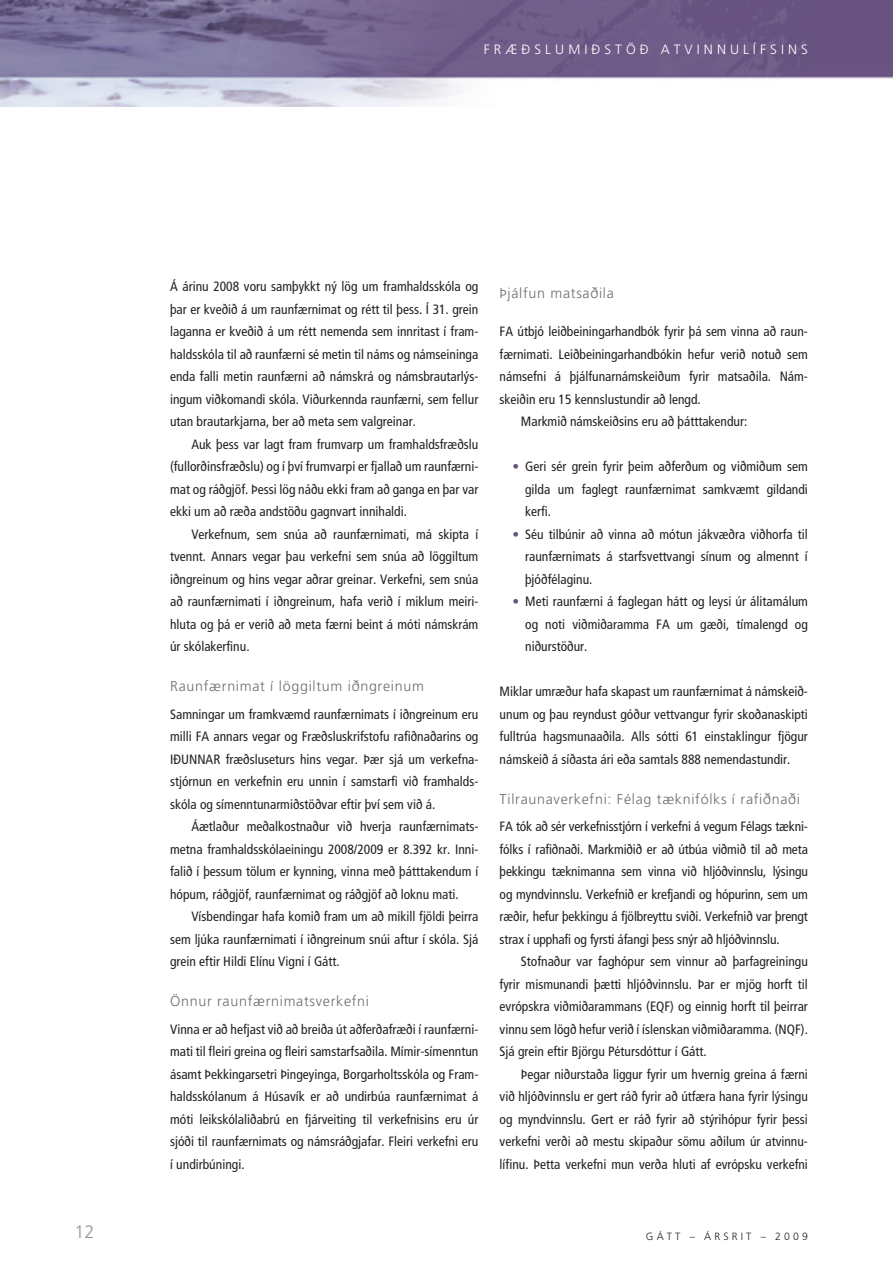
<style>
.page{position:relative;width:893px;height:1263px;background:#fff}
.page>*{position:absolute;margin:0;border:0;box-sizing:border-box;transform-origin:0 0}
.t1{font:300 18px "Frutiger";color:#939598}
.t2{font:300 14.25px "Frutiger";letter-spacing:.05em;color:#6c6d70}
.t3{font:condensed 13.5px/22.5px "Frutiger";color:#231f20;text-align:justify}
.t4{font:300 13.5px "Frutiger";letter-spacing:.3em;color:#fff}
.t5{font:300 10.5px "Frutiger";letter-spacing:.3em;color:#231f20}
.s1{color:#685281}
</style>
<div class="page">
<img style="left:0;top:0;width:893px;height:106px">
<p class="t4" style="left:484px;top:42px;width:326px">FRÆÐSLUMIÐSTÖÐ ATVINNULÍFSINS</p>
<h1 class="t1" style="left:75px;top:1222px;width:22px">12</h1>
<p class="t3" style="left:170px;top:275px;width:310px">Á árinu 2008 voru samþykkt ný lög um framhaldsskóla og þar er kveðið á um raunfærnimat og rétt til þess. Í 31. grein laganna er kveðið á um rétt nemenda sem innritast í fram&shy;haldsskóla til að raunfærni sé metin til náms og námseininga enda falli metin raunfærni að námskrá og námsbrautarlýs&shy;ingum viðkomandi skóla. Viðurkennda raunfærni, sem fellur utan brautarkjarna, ber að meta sem valgreinar.</p>
<p class="t3" style="left:170px;top:433px;width:310px;text-indent:21px">Auk þess var lagt fram frumvarp um framhaldsfræðslu (fullorðinsfræðslu) og í því frumvarpi er fjallað um raunfærni&shy;mat og ráðgjöf. Þessi lög náðu ekki fram að ganga en þar var ekki um að ræða andstöðu gagnvart innihaldi.</p>
<p class="t3" style="left:170px;top:523px;width:310px;text-indent:21px">Verkefnum, sem snúa að raunfærnimati, má skipta í tvennt. Annars vegar þau verkefni sem snúa að löggiltum iðngreinum og hins vegar aðrar greinar. Verkefni, sem snúa að raunfærnimati í iðngreinum, hafa verið í miklum meiri&shy;hluta og þá er verið að meta færni beint á móti námskrám úr skólakerfinu.</p>
<p class="t2" style="left:170px;top:678px;width:255px">Raunfærnimat í löggiltum iðngreinum</p>
<p class="t3" style="left:170px;top:703px;width:310px">Samningar um framkvæmd raunfærnimats í iðngreinum eru milli FA annars vegar og Fræðsluskrifstofu rafiðnaðarins og IÐUNNAR fræðsluseturs hins vegar. Þær sjá um verkefna&shy;stjórnun en verkefnin eru unnin í samstarfi við framhalds&shy;skóla og símenntunarmiðstöðvar eftir því sem við á.</p>
<p class="t3" style="left:170px;top:815px;width:310px;text-indent:21px">Áætlaður meðalkostnaður við hverja raunfærnimats&shy;metna framhaldsskólaeiningu 2008/2009 er 8.392 kr. Inni&shy;falið í þessum tölum er kynning, vinna með þátttakendum í hópum, ráðgjöf, raunfærnimat og ráðgjöf að loknu mati.</p>
<p class="t3" style="left:170px;top:905px;width:310px;text-indent:21px">Vísbendingar hafa komið fram um að mikill fjöldi þeirra sem ljúka raunfærnimati í iðngreinum snúi aftur í skóla. Sjá grein eftir Hildi Elínu Vigni í Gátt.</p>
<p class="t2" style="left:170px;top:993px;width:201px">Önnur raunfærnimatsverkefni</p>
<p class="t3" style="left:170px;top:1018px;width:310px">Vinna er að hefjast við að breiða út aðferðafræði í raunfærni&shy;mati til fleiri greina og fleiri samstarfsaðila. Mímir-símenntun ásamt Þekkingarsetri Þingeyinga, Borgarholtsskóla og Fram&shy;haldsskólanum á Húsavík er að undirbúa raunfærnimat á móti leikskólaliðabrú en fjárveiting til verkefnisins eru úr sjóði til raunfærnimats og námsráðgjafar. Fleiri verkefni eru í undirbúningi.</p>
<p class="t2" style="left:500px;top:285px;width:116px">Þjálfun matsaðila</p>
<p class="t3" style="left:500px;top:320px;width:310px">FA útbjó leiðbeiningarhandbók fyrir þá sem vinna að raun-</p>
<p class="t3" style="left:500px;top:343px;width:310px">færnimati. Leiðbeiningarhandbókin hefur verið notuð sem</p>
<p class="t3" style="left:500px;top:365px;width:310px">námsefni á þjálfunarnámskeiðum fyrir matsaðila. Nám-</p>
<p class="t3" style="left:500px;top:388px;width:203px">skeiðin eru 15 kennslustundir að lengd.</p>
<p class="t3" style="left:521px;top:410px;width:228px">Markmið námskeiðsins eru að þátttakendur:</p>
<p class="t3" style="left:525px;top:455px;width:284px;text-indent:-13px"><span class="s1">•</span> Geri sér grein fyrir þeim aðferðum og viðmiðum sem gilda um faglegt raunfærnimat samkvæmt gildandi kerfi.</p>
<p class="t3" style="left:525px;top:523px;width:284px;text-indent:-13px"><span class="s1">•</span> Séu tilbúnir að vinna að mótun jákvæðra viðhorfa til raunfærnimats á starfsvettvangi sínum og almennt í þjóðfélaginu.</p>
<p class="t3" style="left:525px;top:590px;width:284px;text-indent:-13px"><span class="s1">•</span> Meti raunfærni á faglegan hátt og leysi úr álitamálum og noti viðmiðaramma FA um gæði, tímalengd og niður stöður.</p>
<p class="t3" style="left:500px;top:680px;width:310px">Miklar umræður hafa skapast um raunfærnimat á námskeið&shy;unum og þau reyndust góður vettvangur fyrir skoðanaskipti fulltrúa hagsmunaaðila. Alls sótti 61 einstaklingur fjögur námskeið á síðasta ári eða samtals 888 nemendastundir.</p>
<p class="t2" style="left:500px;top:791px;width:302px">Tilraunaverkefni: Félag tæknifólks í rafiðnaði</p>
<p class="t3" style="left:500px;top:815px;width:310px">FA tók að sér verkefnisstjórn í verkefni á vegum Félags tækni&shy;fólks í rafiðnaði. Markmiðið er að útbúa viðmið til að meta þekkingu tæknimanna sem vinna við hljóðvinnslu, lýsingu og myndvinnslu. Verkefnið er krefjandi og hópurinn, sem um ræðir, hefur þekkingu á fjölbreyttu sviði. Verkefnið var þrengt strax í upphafi og fyrsti áfangi þess snýr að hljóðvinnslu.</p>
<p class="t3" style="left:500px;top:950px;width:310px;text-indent:21px">Stofnaður var faghópur sem vinnur að þarfagreiningu fyrir mismunandi þætti hljóðvinnslu. Þar er mjög horft til evrópskra viðmiðarammans (EQF) og einnig horft til þeirrar vinnu sem lögð hefur verið í íslenskan viðmiðaramma. (NQF).<br>Sjá grein eftir Björgu Pétursdóttur í Gátt.</p>
<p class="t3" style="left:500px;top:1063px;width:310px;text-indent:21px">Þegar niðurstaða liggur fyrir um hvernig greina á færni við hljóðvinnslu er gert ráð fyrir að útfæra hana fyrir lýsingu og myndvinnslu. Gert er ráð fyrir að stýrihópur fyrir þessi verkefni verði að mestu skipaður sömu aðilum úr atvinnu&shy;lífinu. Þetta verkefni mun verða hluti af evrópsku verkefni</p>
<p class="t5" style="left:646px;top:1230px;width:163px">GÁTT – ÁRSRIT – 2009</p>
</div>
